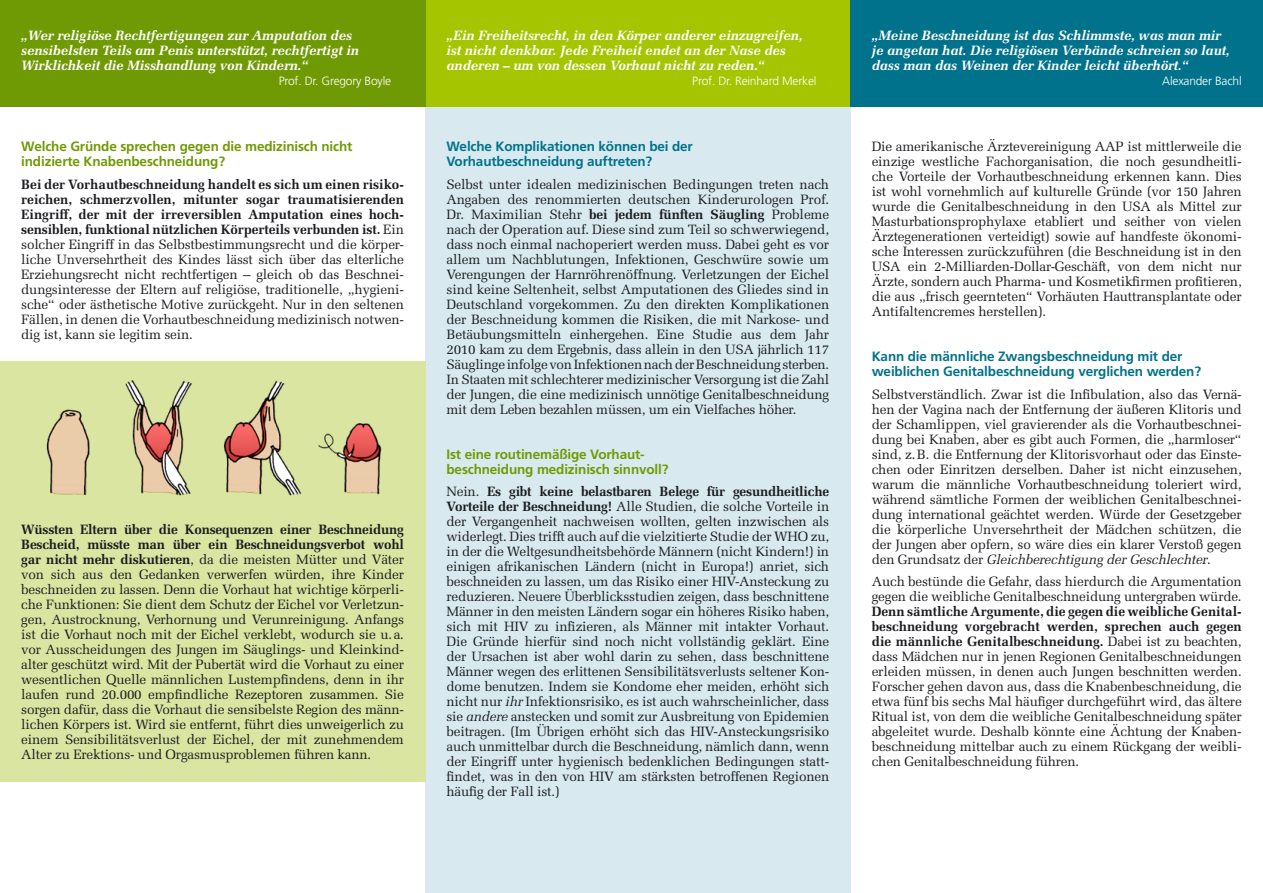
<style>
.page{position:relative;width:1263px;height:893px;background:#fff}
.page>*{position:absolute;margin:0;border:0;box-sizing:border-box;transform-origin:0 0}
.t1{font:13.5px/15px "Melior";letter-spacing:-.015em;color:#1b1c20;text-align:justify}
.t2{font:italic 700 13.5px/15px "Melior";letter-spacing:-.01em;color:#fff}
.t3{font:700 13.5px/15px "Frutiger LT Std";letter-spacing:-.01em;color:#00728b}
.t4{font:700 13.5px/15px "Frutiger LT Std";letter-spacing:-.01em;color:#709a04}
.t5{font:300 12px "Frutiger LT Std";letter-spacing:-.015em;color:#fff}
.s1{font-weight:700}
.s2{font-style:italic}
</style>
<div class="page">
<div style="left:425px;top:106px;width:425px;height:787px;background:#d8eaef"></div>
<div style="left:425px;top:0;width:425px;height:106px;background:#a5c500"></div>
<div style="left:0;top:0;width:425px;height:106px;background:#709a04"></div>
<div style="left:0;top:361px;width:425px;height:420px;background:#d9e5a1"></div>
<div style="left:850px;top:0;width:413px;height:106px;background:#00728b"></div>
<img style="left:46px;top:380px;width:336px;height:116px">
<p class="t2" style="left:21px;top:28px;width:339px">„Wer religiöse Rechtfertigungen zur Amputation des sensibelsten Teils am Penis unterstützt, rechtfertigt in<br>Wirklichkeit die Misshandlung von Kindern.“</p>
<p class="t5" style="left:279px;top:74px;width:114px">Prof. Dr. Gregory Boyle</p>
<p class="t4" style="left:21px;top:139px;width:333px">Welche Gründe sprechen gegen die medizinisch nicht indizierte Knabenbeschneidung?</p>
<p class="t1" style="left:21px;top:177px;width:384px"><span class="s1">Bei der Vorhautbeschneidung handelt es sich um einen risiko&shy;reichen, schmerzvollen, mitunter sogar traumatisierenden Eingriff, der mit der irreversiblen Amputation eines hoch&shy;sensiblen, funktional nützlichen Körperteils verbunden ist.</span> Ein solcher Eingriff in das Selbstbestimmungsrecht und die körper&shy;liche Unversehrtheit des Kindes lässt sich über das elterliche Erziehungsrecht nicht rechtfertigen – gleich ob das Beschnei&shy;dungsinteresse der Eltern auf religiöse, traditionelle, „hygieni&shy;sche“ oder ästhetische Motive zurückgeht. Nur in den seltenen Fällen, in denen die Vorhautbeschneidung medizinisch notwen&shy;dig ist, kann sie legitim sein.</p>
<p class="t1" style="left:21px;top:522px;width:384px"><span class="s1">Wüssten Eltern über die Konsequenzen einer Beschneidung Bescheid, müsste man über ein Beschneidungsverbot wohl gar nicht mehr diskutieren</span>, da die meisten Mütter und Väter von sich aus den Gedanken verwerfen würden, ihre Kinder beschneiden zu lassen. Denn die Vorhaut hat wichtige körperli&shy;che Funktionen: Sie dient dem Schutz der Eichel vor Verletzun&shy;gen, Austrocknung, Verhornung und Verunreinigung. Anfangs ist die Vorhaut noch mit der Eichel verklebt, wodurch sie u.a. vor Ausscheidungen des Jungen im Säuglings- und Kleinkind&shy;alter geschützt wird. Mit der Pubertät wird die Vorhaut zu einer wesentlichen Quelle männlichen Lustempfindens, denn in ihr laufen rund 20.000 empfindliche Rezeptoren zusammen. Sie sorgen dafür, dass die Vorhaut die sensibelste Region des männ&shy;lichen Körpers ist. Wird sie entfernt, führt dies unweigerlich zu einem Sensibilitätsverlust der Eichel, der mit zunehmendem Alter zu Erektions- und Orgasmusproblemen führen kann.</p>
<p class="t2" style="left:446px;top:28px;width:358px">„Ein Freiheitsrecht, in den Körper anderer einzugreifen, ist nicht denkbar. Jede Freiheit endet an der Nase des anderen – um von dessen Vorhaut nicht zu reden.“</p>
<p class="t5" style="left:692px;top:74px;width:126px">Prof. Dr. Reinhard Merkel</p>
<p class="t3" style="left:446px;top:139px;width:248px">Welche Komplikationen können bei der<br>Vorhautbeschneidung auftreten?</p>
<p class="t1" style="left:446px;top:177px;width:384px">Selbst unter idealen medizinischen Bedingungen treten nach Angaben des renommierten deutschen Kinderurologen Prof.<br>Dr. Maximilian Stehr <span class="s1">bei jedem fünften Säugling</span> Probleme nach der Operation auf. Diese sind zum Teil so schwerwiegend, dass noch einmal nachoperiert werden muss. Dabei geht es vor allem um Nachblutungen, Infektionen, Geschwüre sowie um Verengungen der Harnröhrenöffnung. Verletzungen der Eichel sind keine Seltenheit, selbst Amputationen des Gliedes sind in Deutschland vorgekommen. Zu den direkten Komplikationen der Beschneidung kommen die Risiken, die mit Narkose- und Betäubungsmitteln einhergehen. Eine Studie aus dem Jahr 2010 kam zu dem Ergebnis, dass allein in den USA jährlich 117<br>Säuglinge infolge von Infektionen nach der Beschneidung sterben.<br>In Staaten mit schlechterer medizinischer Versorgung ist die Zahl der Jungen, die eine medizinisch unnötige Genitalbeschneidung mit dem Leben bezahlen müssen, um ein Vielfaches höher.</p>
<p class="t4" style="left:446px;top:447px;width:224px">Ist eine routinemäßige Vorhaut&shy;beschneidung medizinisch sinnvoll?</p>
<p class="t1" style="left:446px;top:484px;width:384px">Nein. <span class="s1">Es gibt keine belastbaren Belege für gesundheitliche Vorteile der Beschneidung!</span> Alle Studien, die solche Vorteile in der Vergangenheit nachweisen wollten, gelten inzwischen als widerlegt. Dies trifft auch auf die vielzitierte Studie der WHO zu, in der die Weltgesundheitsbehörde Männern (nicht Kindern!) in einigen afrikanischen Ländern (nicht in Europa!) anriet, sich beschneiden zu lassen, um das Risiko einer HIV-Ansteckung zu reduzieren. Neuere Überblicksstudien zeigen, dass beschnittene Männer in den meisten Ländern sogar ein höheres Risiko haben, sich mit HIV zu infizieren, als Männer mit intakter Vorhaut.<br>Die Gründe hierfür sind noch nicht vollständig geklärt. Eine der Ursachen ist aber wohl darin zu sehen, dass beschnittene Männer wegen des erlittenen Sensibilitätsverlusts seltener Kon&shy;dome benutzen. Indem sie Kondome eher meiden, erhöht sich nicht nur <span class="s2">ihr</span> Infektionsrisiko, es ist auch wahrscheinlicher, dass sie <span class="s2">andere</span> anstecken und somit zur Ausbreitung von Epidemien beitragen. (Im Übrigen erhöht sich das HIV-Ansteckungsrisiko auch unmittelbar durch die Beschneidung, nämlich dann, wenn der Eingriff unter hygienisch bedenklichen Bedingungen statt&shy;findet, was in den von HIV am stärksten betroffenen Regionen häufig der Fall ist.)</p>
<p class="t2" style="left:872px;top:28px;width:360px">„Meine Beschneidung ist das Schlimmste, was man mir je angetan hat. Die religiösen Verbände schreien so laut, dass man das Weinen der Kinder leicht überhört.“</p>
<p class="t5" style="left:1162px;top:74px;width:81px">Alexander Bachl</p>
<p class="t1" style="left:872px;top:139px;width:371px">Die amerikanische Ärztevereinigung AAP ist mittlerweile die einzige westliche Fachorganisation, die noch gesundheitli&shy;che Vorteile der Vorhautbeschneidung erkennen kann. Dies ist wohl vornehmlich auf kulturelle Gründe (vor 150 Jahren wurde die Genitalbeschneidung in den USA als Mittel zur Masturbationsprophylaxe etabliert und seither von vielen Ärztegenerationen verteidigt) sowie auf handfeste ökonomi&shy;sche Interessen zurückzuführen (die Beschneidung ist in den USA ein 2-Milliarden-Dollar-Geschäft, von dem nicht nur Ärzte, sondern auch Pharma- und Kosmetikfirmen profitieren, die aus „frisch geernteten“ Vorhäuten Hauttransplantate oder Antifaltencremes herstellen).</p>
<p class="t3" style="left:872px;top:349px;width:331px">Kann die männliche Zwangsbeschneidung mit der weiblichen Genitalbeschneidung verglichen werden?</p>
<p class="t1" style="left:872px;top:387px;width:371px">Selbstverständlich. Zwar ist die Infibulation, also das Vernä&shy;hen der Vagina nach der Entfernung der äußeren Klitoris und der Schamlippen, viel gravierender als die Vorhautbeschnei&shy;dung bei Knaben, aber es gibt auch Formen, die „harmloser“ sind, z.B. die Entfernung der Klitorisvorhaut oder das Einste&shy;chen oder Einritzen derselben. Daher ist nicht einzusehen, warum die männliche Vorhautbeschneidung toleriert wird, während sämtliche Formen der weiblichen Genitalbeschnei&shy;dung international geächtet werden. Würde der Gesetzgeber die körperliche Unversehrtheit der Mädchen schützen, die der Jungen aber opfern, so wäre dies ein klarer Verstoß gegen den Grundsatz der <span class="s2">Gleichberechtigung der Geschlechter</span>.</p>
<p class="t1" style="left:872px;top:574px;width:371px">Auch bestünde die Gefahr, dass hierdurch die Argumentation gegen die weibliche Genitalbeschneidung untergraben würde.</p>
<p class="t1" style="left:872px;top:604px;width:371px"><span class="s1">Denn sämtliche Argumente, die gegen die weibliche Genital&shy;beschneidung vorgebracht werden, sprechen auch gegen die männliche Genitalbeschneidung.</span> Dabei ist zu beachten, dass Mädchen nur in jenen Regionen Genitalbeschneidungen erleiden müssen, in denen auch Jungen beschnitten werden.<br>Forscher gehen davon aus, dass die Knabenbeschneidung, die etwa fünf bis sechs Mal häufiger durchgeführt wird, das ältere Ritual ist, von dem die weibliche Genitalbeschneidung später abgeleitet wurde. Deshalb könnte eine Ächtung der Knaben&shy;beschneidung mittelbar auch zu einem Rückgang der weibli&shy;chen Genitalbeschneidung führen.</p>
</div>
